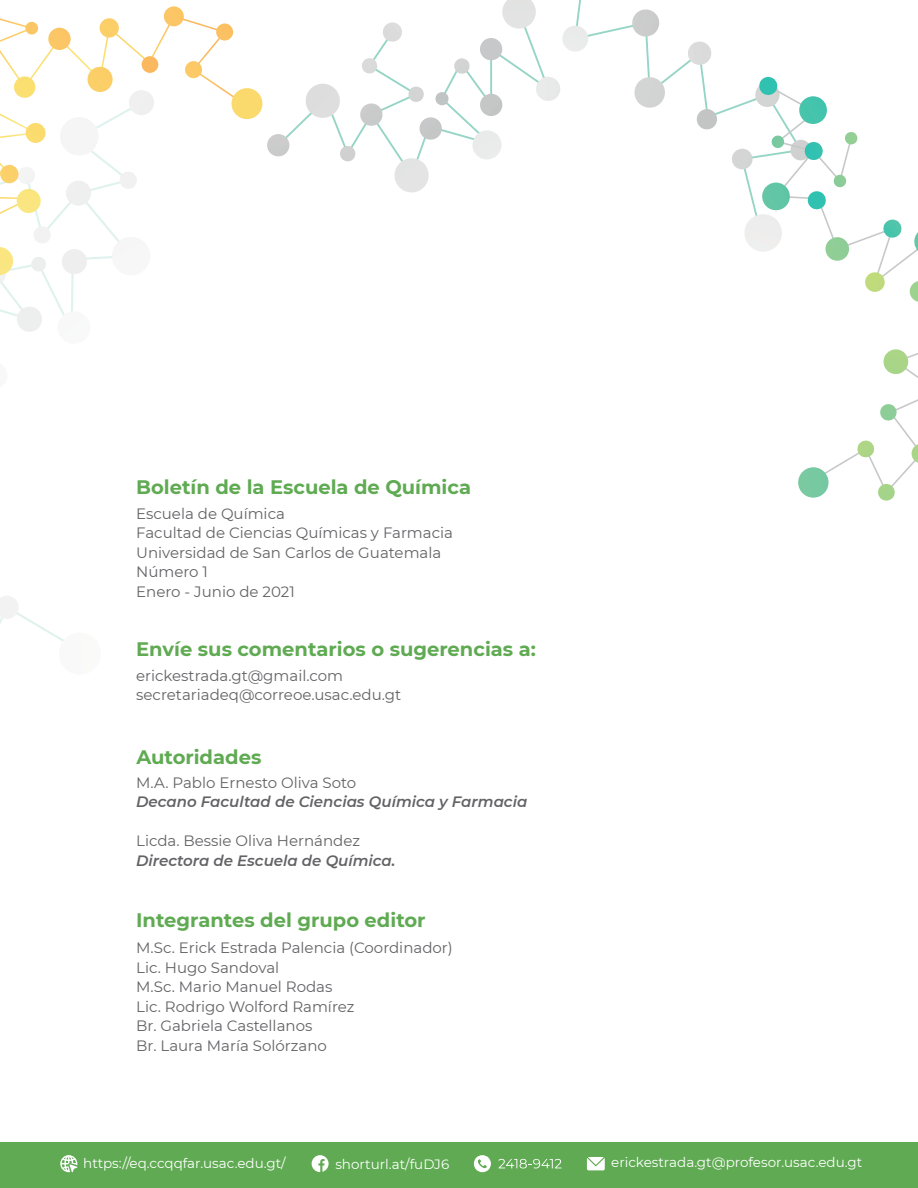
<style>
.page{position:relative;width:918px;height:1188px;background:#fff}
.page>*{position:absolute;margin:0;border:0;box-sizing:border-box;transform-origin:0 0}
.t1{font:700 19.5px "Montserrat";color:#5faa52}
.t2{font:15px/19.5px "Montserrat";color:#636366}
.t3{font:italic 600 15px "Montserrat";color:#636366}
.t4{font:13.5px "Montserrat";color:#fff}
</style>
<div class="page">
<svg style="left:374px;top:0;width:395px;height:158px"></svg>
<svg style="left:633px;top:77px;width:34px;height:32px"></svg>
<svg style="left:631px;top:9px;width:30px;height:29px"></svg>
<svg style="left:479px;top:38px;width:25px;height:24px"></svg>
<svg style="left:479px;top:94px;width:25px;height:23px"></svg>
<svg style="left:418px;top:117px;width:25px;height:24px"></svg>
<svg style="left:696px;top:109px;width:22px;height:22px"></svg>
<svg style="left:561px;top:26px;width:29px;height:27px"></svg>
<svg style="left:471px;top:130px;width:32px;height:29px"></svg>
<svg style="left:535px;top:77px;width:27px;height:25px"></svg>
<svg style="left:453px;top:58px;width:18px;height:17px"></svg>
<svg style="left:362px;top:58px;width:16px;height:16px"></svg>
<svg style="left:435px;top:92px;width:14px;height:14px"></svg>
<svg style="left:382px;top:22px;width:21px;height:21px"></svg>
<svg style="left:408px;top:87px;width:17px;height:16px"></svg>
<svg style="left:687px;top:42px;width:26px;height:24px"></svg>
<svg style="left:501px;top:0;width:37px;height:31px"></svg>
<svg style="left:394px;top:158px;width:35px;height:35px"></svg>
<svg style="left:0;top:265px;width:74px;height:372px"></svg>
<svg style="left:15px;top:305px;width:29px;height:29px"></svg>
<svg style="left:60px;top:262px;width:27px;height:14px"></svg>
<svg style="left:0;top:594px;width:20px;height:27px"></svg>
<svg style="left:55px;top:309px;width:19px;height:37px"></svg>
<svg style="left:0;top:360px;width:9px;height:31px"></svg>
<svg style="left:30px;top:262px;width:17px;height:11px"></svg>
<svg style="left:56px;top:630px;width:18px;height:12px"></svg>
<svg style="left:32px;top:24px;width:199px;height:238px"></svg>
<svg style="left:0;top:6px;width:203px;height:208px"></svg>
<svg style="left:216px;top:23px;width:18px;height:18px"></svg>
<svg style="left:231px;top:84px;width:153px;height:78px"></svg>
<svg style="left:0;top:247px;width:14px;height:38px"></svg>
<svg style="left:831px;top:219px;width:87px;height:265px"></svg>
<svg style="left:882px;top:349px;width:28px;height:27px"></svg>
<svg style="left:882px;top:220px;width:21px;height:19px"></svg>
<svg style="left:879px;top:404px;width:19px;height:18px"></svg>
<svg style="left:910px;top:444px;width:8px;height:19px"></svg>
<svg style="left:856px;top:441px;width:19px;height:18px"></svg>
<svg style="left:908px;top:281px;width:10px;height:21px"></svg>
<svg style="left:864px;top:272px;width:22px;height:21px"></svg>
<svg style="left:878px;top:484px;width:17px;height:17px"></svg>
<svg style="left:798px;top:467px;width:33px;height:31px"></svg>
<svg style="left:913px;top:232px;width:5px;height:19px"></svg>
<svg style="left:731px;top:77px;width:127px;height:185px"></svg>
<div style="left:0;top:1142px;width:918px;height:46px;background:#5faa52"></div>
<svg style="left:312px;top:1155px;width:17px;height:17px"></svg>
<svg style="left:587px;top:1157px;width:18px;height:13px"></svg>
<svg style="left:498px;top:1159px;width:64px;height:9px"></svg>
<svg style="left:473px;top:1155px;width:18px;height:18px"></svg>
<svg style="left:60px;top:1155px;width:17px;height:17px"></svg>
<h1 class="t1" style="left:136px;top:473px;width:336px">Boletín de la Escuela de Química</h1>
<p class="t2" style="left:136px;top:503px;width:318px">Escuela de Química<br>Facultad de Ciencias Químicas y Farmacia<br>Universidad de San Carlos de Guatemala<br>Número 1<br>Enero - Junio de 2021</p>
<h1 class="t1" style="left:136px;top:635px;width:401px">Envíe sus comentarios o sugerencias a:</h1>
<p class="t2" style="left:136px;top:665px;width:266px">erickestrada.gt@gmail.com secretariadeq@correoe.usac.edu.gt</p>
<h1 class="t1" style="left:136px;top:743px;width:127px">Autoridades</h1>
<p class="t2" style="left:136px;top:772px;width:222px">M.A. Pablo Ernesto Oliva Soto</p>
<p class="t3" style="left:136px;top:791px;width:393px">Decano Facultad de Ciencias Química y Farmacia</p>
<p class="t2" style="left:136px;top:831px;width:225px">Licda. Bessie Oliva Hernández</p>
<p class="t3" style="left:136px;top:850px;width:261px">Directora de Escuela de Química.</p>
<h1 class="t1" style="left:136px;top:906px;width:291px">Integrantes del grupo editor</h1>
<p class="t2" style="left:136px;top:938px;width:318px">M.Sc. Erick Estrada Palencia (Coordinador)<br>Lic. Hugo Sandoval<br>M.Sc. Mario Manuel Rodas<br>Lic. Rodrigo Wolford Ramírez<br>Br. Gabriela Castellanos<br>Br. Laura María Solórzano</p>
<p class="t4" style="left:83px;top:1154px;width:204px">https://eq.ccqqfar.usac.edu.gt/</p>
<p class="t4" style="left:335px;top:1155px;width:115px">shorturl.at/fuDJ6</p>
<p class="t4" style="left:611px;top:1153px;width:252px">erickestrada.gt@profesor.usac.edu.gt</p>
</div>
